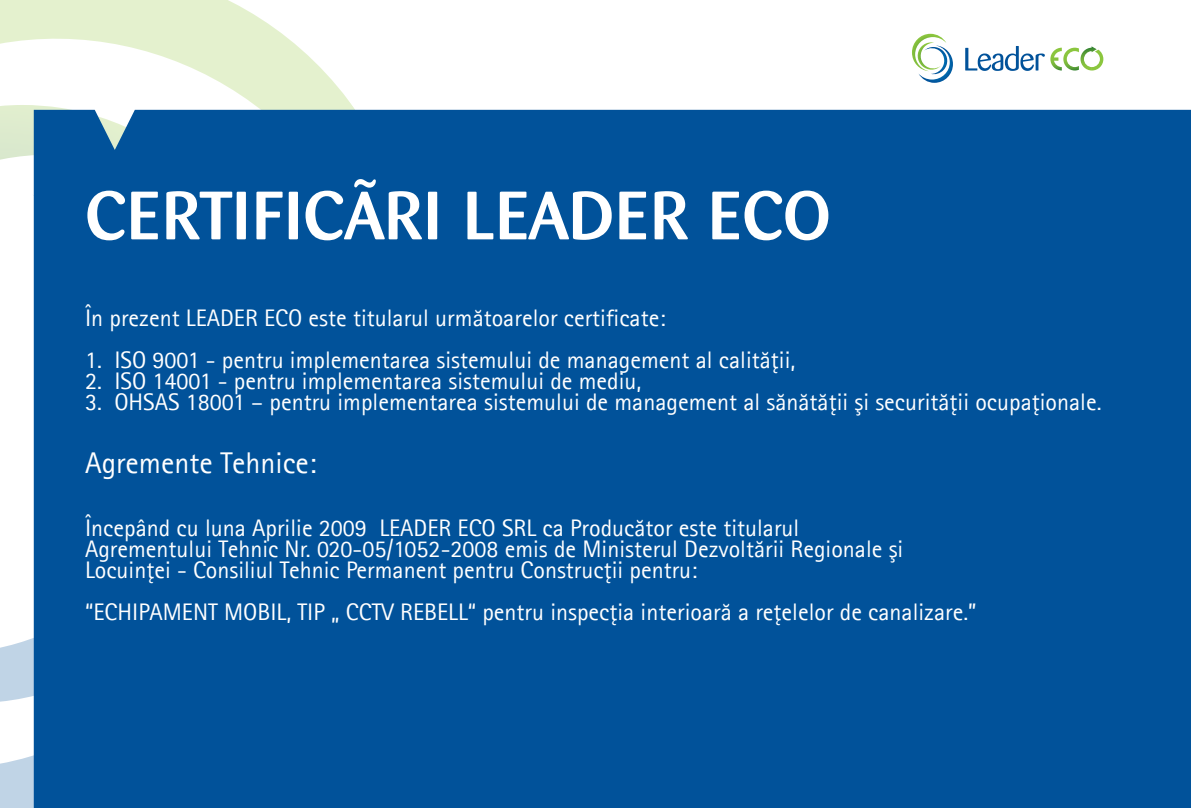
<style>
.page{position:relative;width:1191px;height:808px;background:#fff}
.page>*{position:absolute;margin:0;border:0;box-sizing:border-box;transform-origin:0 0}
.t1{font:500 67.5px "Barmeno";letter-spacing:.02em;color:#fff}
.t2{font:30px "Rotis Sans Serif";color:#fff}
.t3{font:24px/21px "Rotis Sans Serif";color:#fff}
</style>
<div class="page">
<svg style="left:0;top:613px;width:34px;height:108px;fill:#c0d4e6"></svg>
<svg style="left:0;top:0;width:435px;height:110px"></svg>
<svg style="left:0;top:105px;width:259px;height:508px"></svg>
<svg style="left:1050px;top:46px;width:53px;height:25px"></svg>
<svg style="left:965px;top:46px;width:79px;height:25px"></svg>
<svg style="left:912px;top:34px;width:41px;height:49px"></svg>
<div style="left:34px;top:110px;width:1157px;height:698px;background:#01529a"></div>
<h1 class="t1" style="left:85px;top:176px;width:747px">CERTIFICÃRI LEADER ECO</h1>
<p class="t3" style="left:85px;top:307px;width:582px">În prezent LEADER ECO este titularul urmãtoarelor certificate:</p>
<p class="t3" style="left:85px;top:349px;width:712px">1. ISO 9001 - pentru implementarea sistemului de management al calitãþii,</p>
<p class="t3" style="left:85px;top:370px;width:558px">2. ISO 14001 - pentru implementarea sistemului de mediu,</p>
<p class="t3" style="left:85px;top:391px;width:1018px">3. OHSAS 18001 – pentru implementarea sistemului de management al sãnãtãþii ºi securitãþii ocupaþionale.</p>
<p class="t2" style="left:85px;top:445px;width:233px">Agremente Tehnice:</p>
<p class="t3" style="left:85px;top:517px;width:819px">Începând cu luna Aprilie 2009 LEADER ECO SRL ca Producãtor este titularul<br>Agrementului Tehnic Nr. 020-05/1052-2008 emis de Ministerul Dezvoltãrii Regionale ºi<br>Locuinþei - Consiliul Tehnic Permanent pentru Construcþii pentru:</p>
<p class="t3" style="left:85px;top:601px;width:893px">“ECHIPAMENT MOBIL, TIP „ CCTV REBELL“ pentru inspecþia interioarã a reþelelor de canalizare.”</p>
</div>
